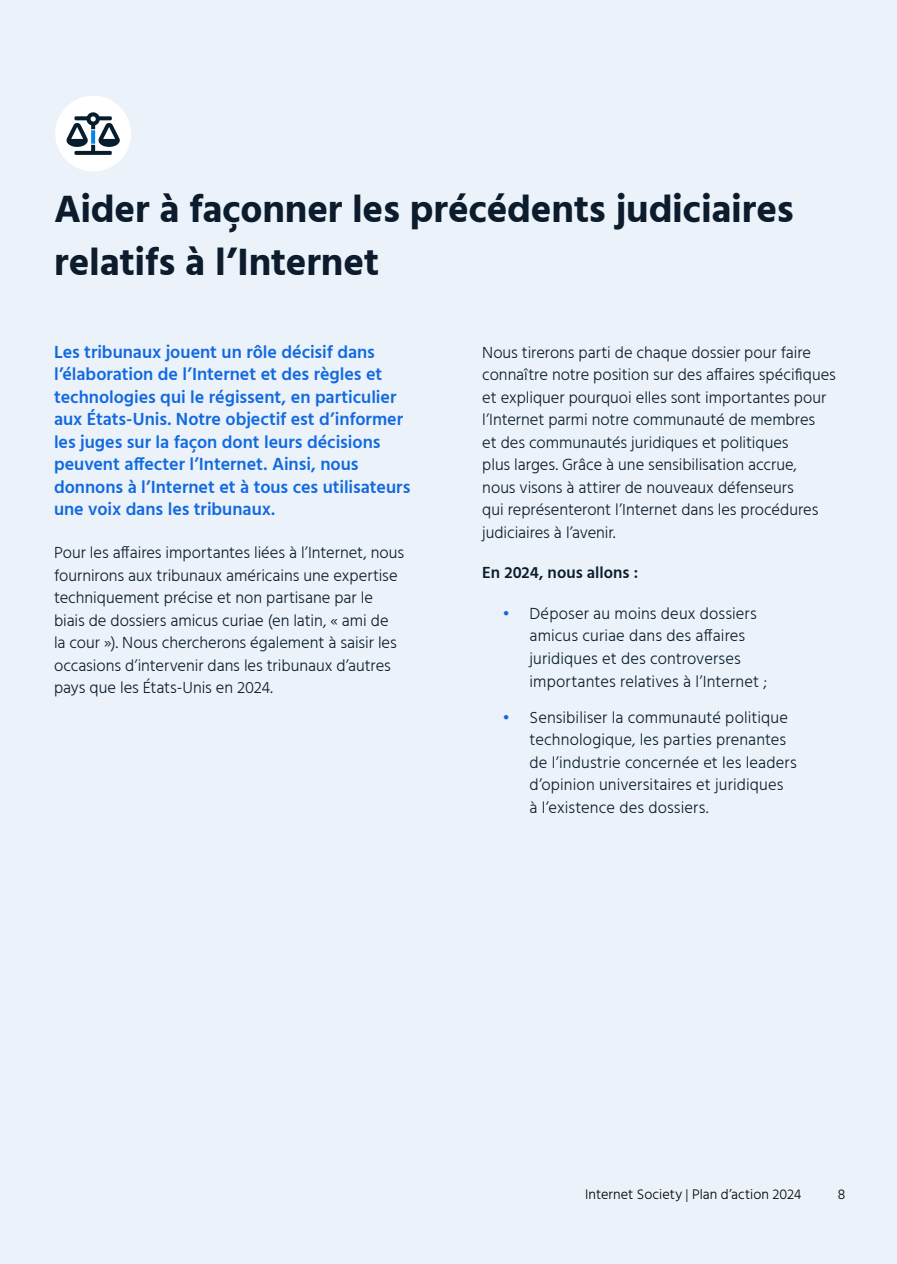
<style>
.page{position:relative;width:897px;height:1264px;background:#fff}
.page>*{position:absolute;margin:0;border:0;box-sizing:border-box;transform-origin:0 0}
.t1{font:700 39px/52.5px "Hind";letter-spacing:-.005em;color:#0c1c2c}
.Highlighted_Body_Copy{font:600 18px/22.5px "Hind";letter-spacing:-.005em;color:#1269df}
.Body_Copy__Light{font:300 16.5px/22.5px "Hind";color:#0c1c2c}
.Body_Copy__Light-2{font:600 16.5px "Hind";color:#0c1c2c}
.t2{font:300 14.25px "Hind";letter-spacing:.005em;color:#000}
.s1{color:#1269df}
</style>
<div class="page">
<div style="left:0;top:0;width:896px;height:1264px;background:#ebf2f9"></div>
<div style="left:55px;top:96px;width:76px;height:75px;background:#fff;border-radius:50%"></div>
<svg style="left:66px;top:112px;width:54px;height:43px"></svg>
<h3 class="t1" style="left:54px;top:182px;width:741px">Aider à façonner les précédents judiciaires relatifs à l’Internet</h3>
<p class="Highlighted_Body_Copy" style="left:54px;top:342px;width:358px">Les tribunaux jouent un rôle décisif dans l’élaboration de l’Internet et des règles et technologies qui le régissent, en particulier aux États-Unis. Notre objectif est d’informer les juges sur la façon dont leurs décisions peuvent affecter l’Internet. Ainsi, nous donnons à l’Internet et à tous ces utilisateurs une voix dans les tribunaux.</p>
<p class="Body_Copy__Light" style="left:54px;top:542px;width:351px">Pour les affaires importantes liées à l’Internet, nous fournirons aux tribunaux américains une expertise techniquement précise et non partisane par le biais de dossiers amicus curiae (en latin, « ami de la cour »). Nous chercherons également à saisir les occasions d’intervenir dans les tribunaux d’autres pays que les États-Unis en 2024.</p>
<p class="Body_Copy__Light" style="left:482px;top:342px;width:355px">Nous tirerons parti de chaque dossier pour faire connaître notre position sur des affaires spécifiques et expliquer pourquoi elles sont importantes pour l’Internet parmi notre communauté de membres<br>et des communautés juridiques et politiques<br>plus larges. Grâce à une sensibilisation accrue,<br>nous visons à attirer de nouveaux défenseurs<br>qui représenteront l’Internet dans les procédures judiciaires à l’avenir.</p>
<p class="Body_Copy__Light-2" style="left:482px;top:561px;width:157px">En 2024, nous allons :</p>
<p class="Body_Copy__Light" style="left:529px;top:603px;width:239px;text-indent:-27px"><span class="s1">•</span> Déposer au moins deux dossiers amicus curiae dans des affaires juridiques et des controverses importantes relatives à l’Internet ;</p>
<p class="Body_Copy__Light" style="left:529px;top:706px;width:268px;text-indent:-27px"><span class="s1">•</span> Sensibiliser la communauté politique technologique, les parties prenantes de l’industrie concernée et les leaders d’opinion universitaires et juridiques<br>à l’existence des dossiers.</p>
<p class="t2" style="left:585px;top:1185px;width:217px">Internet Society | Plan d’action 2024</p>
<p class="t2" style="left:837px;top:1185px;width:9px">8</p>
</div>
